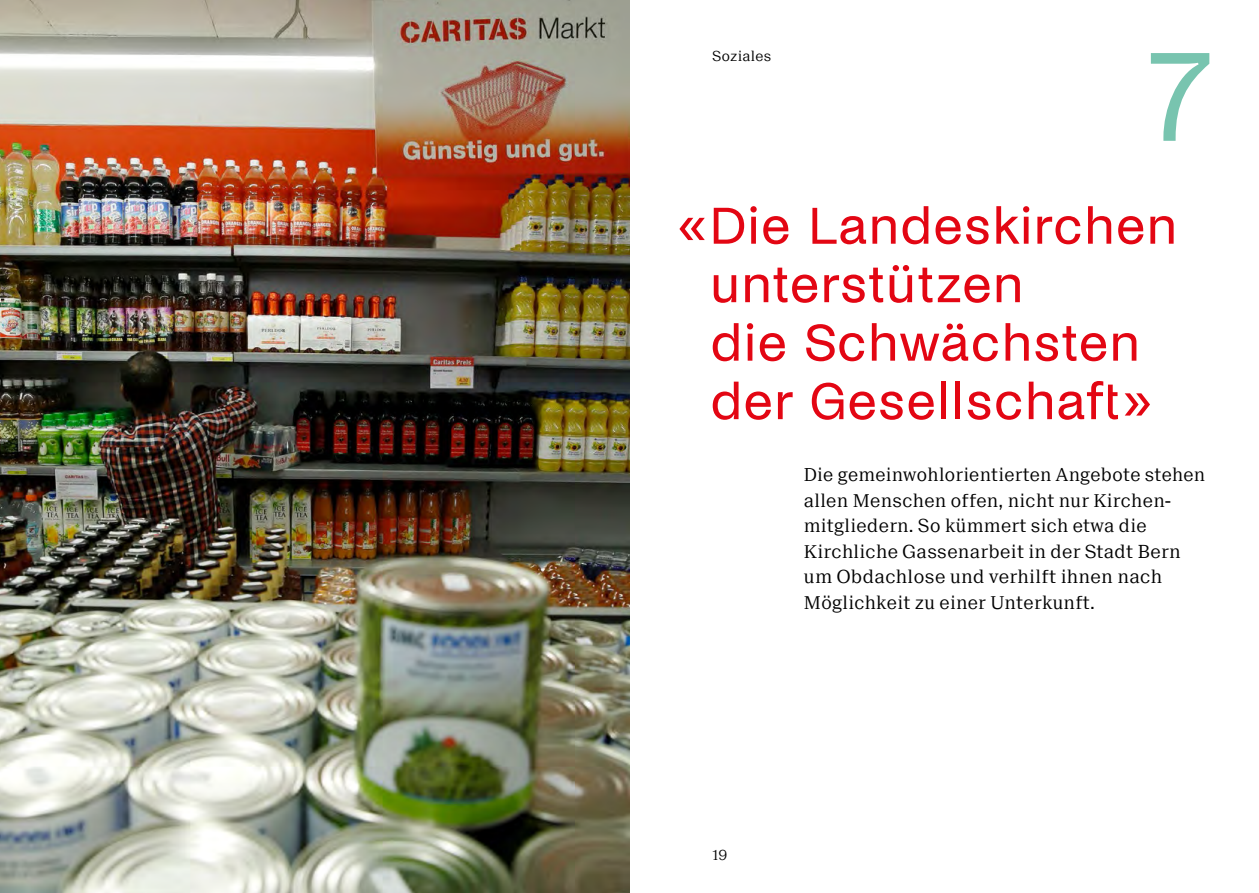
<style>
.page{position:relative;width:1259px;height:893px;background:#fff}
.page>*{position:absolute;margin:0;border:0;box-sizing:border-box;transform-origin:0 0}
.t1{font:135px "Noi Grotesk";color:#78c4af}
.t2{font:54px/58.5px "Noi Grotesk";letter-spacing:.02em;color:#e30613}
.t3{font:300 19.5px/25.5px "Suisse BP Neue";letter-spacing:.02em;color:#000}
.t4{font:300 15px "Suisse BP Neue";letter-spacing:.02em;color:#000}
.s1{font-family:"Acumin Variable Concept";font-size:57px}
</style>
<div class="page">
<img style="left:0;top:0;width:629px;height:893px">
<p class="t4" style="left:712px;top:47px;width:60px">Soziales</p>
<h1 class="t1" style="left:1147px;top:20px;width:66px">7</h1>
<h2 class="t2" style="left:710px;top:198px;width:468px;text-indent:-34px"><span class="s1">«</span>Die Landeskirchen unterstützen<br>die Schwächsten der Gesellschaft<span class="s1">»</span></h2>
<p class="t3" style="left:804px;top:461px;width:403px">Die gemeinwohlorientierten Angebote stehen allen Menschen offen, nicht nur Kirchen&shy;mitgliedern. So kümmert sich etwa die Kirchliche Gassenarbeit in der Stadt Bern um Obdachlose und verhilft ihnen nach Möglichkeit zu einer Unterkunft.</p>
<p class="t4" style="left:712px;top:845px;width:16px">19</p>
</div>
